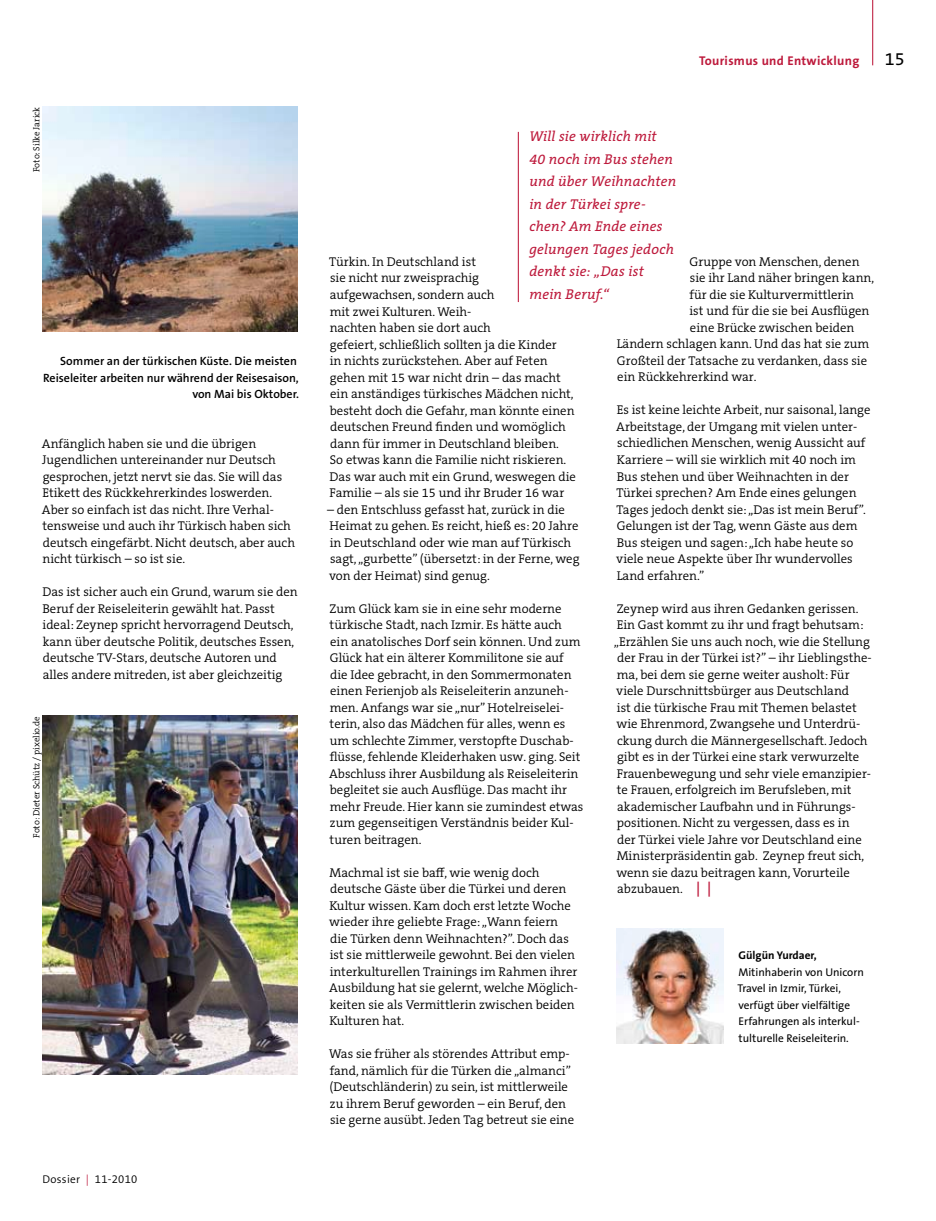
<style>
.page{position:relative;width:936px;height:1221px;background:#fff}
.page>*{position:absolute;margin:0;border:0;box-sizing:border-box;transform-origin:0 0}
.t1{font:18px "The Sans B W5 Plain";color:#000}
.t2{font:italic 14.25px/22.5px "The Serif B W5 Plain";letter-spacing:.015em;color:#bd193b}
.t3{font:300 12.75px/16.5px "The Serif B W4";color:#000}
.t4{font:700 12.75px "The Sans B W7";letter-spacing:.025em;color:#bd193b}
.t5{font:600 12px/16.5px "The Sans B W6";color:#000;text-align:right}
.t6{font:11.25px/16.5px "The Sans B W5 Plain";color:#000}
.t7{font:300 11.25px "The Sans B W4";letter-spacing:.025em;color:#000}
.t8{font:700 11.25px "The Sans B W7";color:#000}
.t9{font:300 9px "The Serif B W4";color:#000}
.s1{color:#bd193b}
.s2{font-family:"The Sans B W6";font-weight:600;font-size:15px;color:#bd193b}
</style>
<div class="page">
<hr style="left:872px;top:0;width:1px;height:65px;background:#bd193b">
<img style="left:617px;top:928px;width:106px;height:115px">
<img style="left:43px;top:716px;width:255px;height:358px">
<img style="left:43px;top:107px;width:255px;height:225px">
<hr style="left:517px;top:132px;width:2px;height:170px;background:#bd193b">
<p class="t9" style="left:31px;top:172px;width:67px;rotate:-90deg">Foto: Silke Jarick</p>
<p class="t5" style="left:43px;top:353px;width:257px">Sommer an der türkischen Küste. Die meisten<br>Reiseleiter arbeiten nur während der Reisesaison, von Mai bis Oktober.</p>
<p class="t3" style="left:42px;top:435px;width:254px">Anfänglich haben sie und die übrigen Jugendlichen untereinander nur Deutsch gesprochen, jetzt nervt sie das. Sie will das Etikett des Rückkehrerkindes loswerden.<br>Aber so einfach ist das nicht. Ihre Verhal&shy;tensweise und auch ihr Türkisch haben sich deutsch eingefärbt. Nicht deutsch, aber auch nicht türkisch – so ist sie.</p>
<p class="t3" style="left:42px;top:583px;width:257px">Das ist sicher auch ein Grund, warum sie den Beruf der Reiseleiterin gewählt hat. Passt ideal: Zeynep spricht hervorragend Deutsch, kann über deutsche Politik, deutsches Essen, deutsche TV-Stars, deutsche Autoren und alles andere mitreden, ist aber gleichzeitig</p>
<p class="t9" style="left:31px;top:837px;width:123px;rotate:-90deg">Foto: Dieter Schütz / pixelio.de</p>
<p class="t7" style="left:43px;top:1171px;width:96px">Dossier <span class="s1">|</span> 11-2010</p>
<p class="t4" style="left:699px;top:53px;width:162px">Tourismus und Entwicklung</p>
<h1 class="t1" style="left:884px;top:48px;width:21px">15</h1>
<p class="t2" style="left:529px;top:125px;width:148px">Will sie wirklich mit<br>40 noch im Bus stehen und über Weihnachten in der Türkei spre&shy;chen? Am Ende eines gelungen Tages jedoch denkt sie: „Das ist mein Beruf.“</p>
<p class="t3" style="left:689px;top:253px;width:171px">Gruppe von Menschen, denen</p>
<p class="t3" style="left:689px;top:270px;width:186px">sie ihr Land näher bringen kann,</p>
<p class="t3" style="left:689px;top:286px;width:166px">für die sie Kulturvermittlerin</p>
<p class="t3" style="left:689px;top:303px;width:181px">ist und für die sie bei Ausflügen</p>
<p class="t3" style="left:689px;top:319px;width:166px">eine Brücke zwischen beiden</p>
<p class="t3" style="left:616px;top:336px;width:254px">Ländern schlagen kann. Und das hat sie zum</p>
<p class="t3" style="left:617px;top:352px;width:252px">Großteil der Tatsache zu verdanken, dass sie</p>
<p class="t3" style="left:617px;top:369px;width:141px">ein Rückkehrerkind war.</p>
<p class="t3" style="left:616px;top:402px;width:256px">Es ist keine leichte Arbeit, nur saisonal, lange Arbeitstage, der Umgang mit vielen unter&shy;schiedlichen Menschen, wenig Aussicht auf Karriere – will sie wirklich mit 40 noch im Bus stehen und über Weihnachten in der Türkei sprechen? Am Ende eines gelungen Tages jedoch denkt sie: „Das ist mein Beruf”.<br>Gelungen ist der Tag, wenn Gäste aus dem Bus steigen und sagen: „Ich habe heute so viele neue Aspekte über Ihr wundervolles Land erfahren.”</p>
<p class="t3" style="left:613px;top:600px;width:259px">Zeynep wird aus ihren Gedanken gerissen.<br>Ein Gast kommt zu ihr und fragt behutsam: „Erzählen Sie uns auch noch, wie die Stellung der Frau in der Türkei ist?” – ihr Lieblingsthe&shy;ma, bei dem sie gerne weiter ausholt: Für viele Durschnittsbürger aus Deutschland<br>ist die türkische Frau mit Themen belastet wie Ehrenmord, Zwangsehe und Unterdrü&shy;ckung durch die Männergesellschaft. Jedoch gibt es in der Türkei eine stark verwurzelte Frauenbewegung und sehr viele emanzipier&shy;te Frauen, erfolgreich im Berufsleben, mit akademischer Laufbahn und in Führungs&shy;positionen. Nicht zu vergessen, dass es in<br>der Türkei viele Jahre vor Deutschland eine Ministerpräsidentin gab. Zeynep freut sich, wenn sie dazu beitragen kann, Vorurteile abzubauen. <span class="s2">| |</span></p>
<p class="t3" style="left:329px;top:253px;width:248px">Türkin. In Deutschland ist<br>sie nicht nur zweisprachig<br>aufgewachsen, sondern auch<br>mit zwei Kulturen. Weih-<br>nachten haben sie dort auch<br>gefeiert, schließlich sollten ja die Kinder<br>in nichts zurückstehen. Aber auf Feten gehen mit 15 war nicht drin – das macht ein anständiges türkisches Mädchen nicht, besteht doch die Gefahr, man könnte einen deutschen Freund finden und womöglich dann für immer in Deutschland bleiben.<br>So etwas kann die Familie nicht riskieren.<br>Das war auch mit ein Grund, weswegen die Familie – als sie 15 und ihr Bruder 16 war</p>
<p class="t3" style="left:327px;top:501px;width:254px">– den Entschluss gefasst hat, zurück in die Heimat zu gehen. Es reicht, hieß es: 20 Jahre in Deutschland oder wie man auf Türkisch sagt, „gurbette” (übersetzt: in der Ferne, weg von der Heimat) sind genug.</p>
<p class="t3" style="left:329px;top:600px;width:256px">Zum Glück kam sie in eine sehr moderne türkische Stadt, nach Izmir. Es hätte auch<br>ein anatolisches Dorf sein können. Und zum Glück hat ein älterer Kommilitone sie auf die Idee gebracht, in den Sommermonaten einen Ferienjob als Reiseleiterin anzuneh&shy;men. Anfangs war sie „nur” Hotelreiselei&shy;terin, also das Mädchen für alles, wenn es um schlechte Zimmer, verstopfte Duschab&shy;flüsse, fehlende Kleiderhaken usw. ging. Seit Abschluss ihrer Ausbildung als Reiseleiterin begleitet sie auch Ausflüge. Das macht ihr mehr Freude. Hier kann sie zumindest etwas zum gegenseitigen Verständnis beider Kul&shy;turen beitragen.</p>
<p class="t3" style="left:329px;top:864px;width:250px">Machmal ist sie baff, wie wenig doch deutsche Gäste über die Türkei und deren Kultur wissen. Kam doch erst letzte Woche wieder ihre geliebte Frage: „Wann feiern die Türken denn Weihnachten?”. Doch das ist sie mittlerweile gewohnt. Bei den vielen interkulturellen Trainings im Rahmen ihrer Ausbildung hat sie gelernt, welche Möglich&shy;keiten sie als Vermittlerin zwischen beiden Kulturen hat.</p>
<p class="t3" style="left:329px;top:1045px;width:247px">Was sie früher als störendes Attribut emp&shy;fand, nämlich für die Türken die „almanci” (Deutschländerin) zu sein, ist mittlerweile zu ihrem Beruf geworden – ein Beruf, den sie gerne ausübt. Jeden Tag betreut sie eine</p>
<p class="t8" style="left:738px;top:948px;width:80px">Gülgün Yurdaer,</p>
<p class="t6" style="left:737px;top:963px;width:128px">Mitinhaberin von Unicorn<br>Travel in Izmir, Türkei, verfügt über vielfältige<br>Erfahrungen als interkul&shy;tulturelle Reiseleiterin.</p>
</div>
